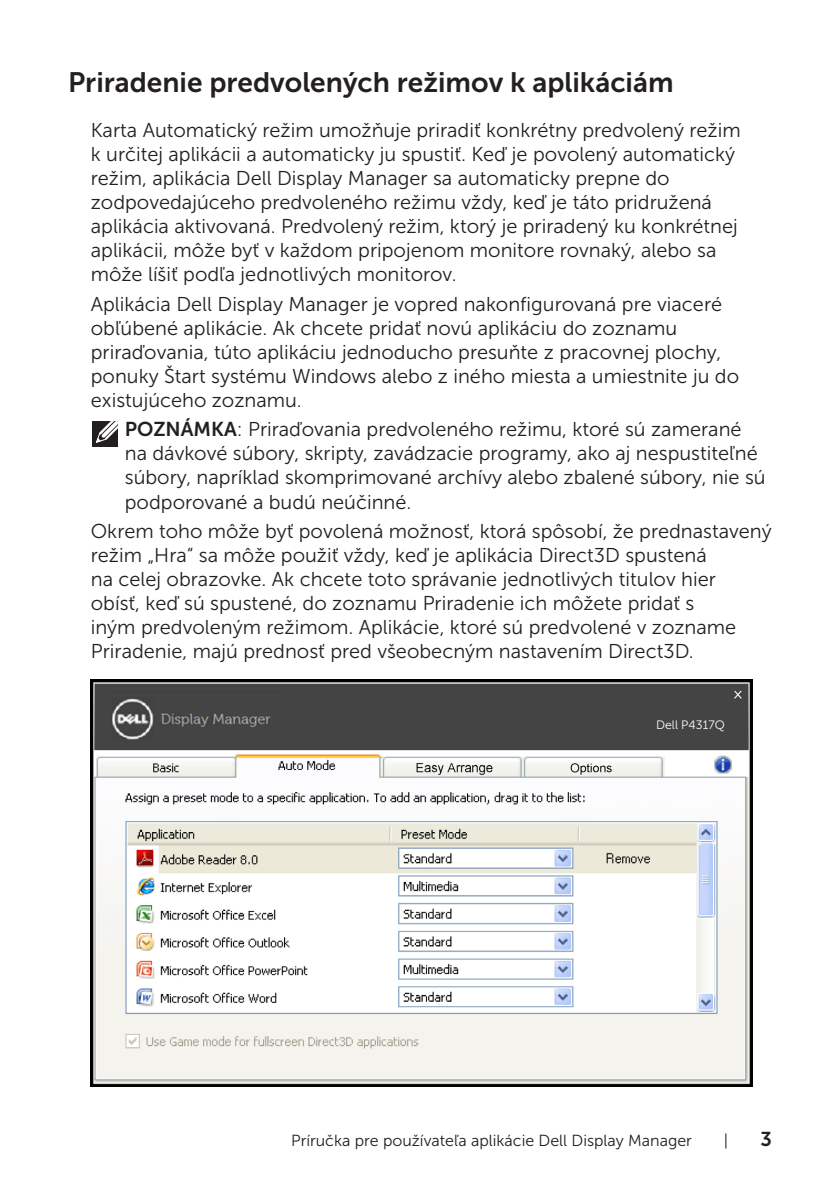
<style>
.page{position:relative;width:840px;height:1191px;background:#fff}
.page>*{position:absolute;margin:0;border:0;box-sizing:border-box;transform-origin:0 0}
.Head_2{font:28px "Museo Sans For Dell 700";color:#231f20}
.Paragraph{font:20px/24px "Museo Sans For Dell 300";color:#231f20}
.t1{font:20px "Museo Sans For Dell 700";color:#231f20}
.t2{font:16px "Museo Sans For Dell 300";color:#231f20}
.t3{font:12.2px "Museo Sans For Dell 300";color:#fff}
.s1{font-family:"Museo Sans For Dell 700"}
</style>
<div class="page">
<img style="left:91px;top:679px;width:661px;height:407px">
<div style="left:95px;top:684px;width:652px;height:66px;background:#444"></div>
<img style="left:112px;top:698px;width:159px;height:42px">
<svg style="left:734px;top:690px;width:8px;height:9px"></svg>
<div style="left:92px;top:421px;width:26px;height:25px;background:#231f20"></div>
<svg style="left:95px;top:421px;width:23px;height:22px"></svg>
<p class="Head_2" style="left:68px;top:67px;width:606px">Priradenie predvolených režimov k aplikáciám</p>
<p class="Paragraph" style="left:91px;top:118px;width:651px">Karta Automatický režim umožňuje priradiť konkrétny predvolený režim k určitej aplikácii a automaticky ju spustiť. Keď je povolený automatický režim, aplikácia Dell Display Manager sa automaticky prepne do zodpovedajúceho predvoleného režimu vždy, keď je táto pridružená aplikácia aktivovaná. Predvolený režim, ktorý je priradený ku konkrétnej aplikácii, môže byť v každom pripojenom monitore rovnaký, alebo sa môže líšiť podľa jednotlivých monitorov.</p>
<p class="Paragraph" style="left:91px;top:292px;width:649px">Aplikácia Dell Display Manager je vopred nakonfigurovaná pre viaceré obľúbené aplikácie. Ak chcete pridať novú aplikáciu do zoznamu priraďovania, túto aplikáciu jednoducho presuňte z pracovnej plochy, ponuky Štart systému Windows alebo z iného miesta a umiestnite ju do existujúceho zoznamu.</p>
<p class="Paragraph" style="left:125px;top:418px;width:642px"><span class="s1">POZNÁMKA</span>: Priraďovania predvoleného režimu, ktoré sú zamerané na dávkové súbory, skripty, zavádzacie programy, ako aj nespustiteľné súbory, napríklad skomprimované archívy alebo zbalené súbory, nie sú podporované a budú neúčinné.</p>
<p class="Paragraph" style="left:91px;top:519px;width:682px">Okrem toho môže byť povolená možnosť, ktorá spôsobí, že prednastavený režim „Hra“ sa môže použiť vždy, keď je aplikácia Direct3D spustená<br>na celej obrazovke. Ak chcete toto správanie jednotlivých titulov hier<br>obísť, keď sú spustené, do zoznamu Priradenie ich môžete pridať s<br>iným predvoleným režimom. Aplikácie, ktoré sú predvolené v zozname Priradenie, majú prednosť pred všeobecným nastavením Direct3D.</p>
<p class="t3" style="left:656px;top:718px;width:70px">Dell P4317Q</p>
<p class="t2" style="left:291px;top:1131px;width:402px">Príručka pre používateľa aplikácie Dell Display Manager</p>
<p class="t2" style="left:723px;top:1131px;width:6px">|</p>
<p class="t1" style="left:760px;top:1127px;width:13px">3</p>
</div>
